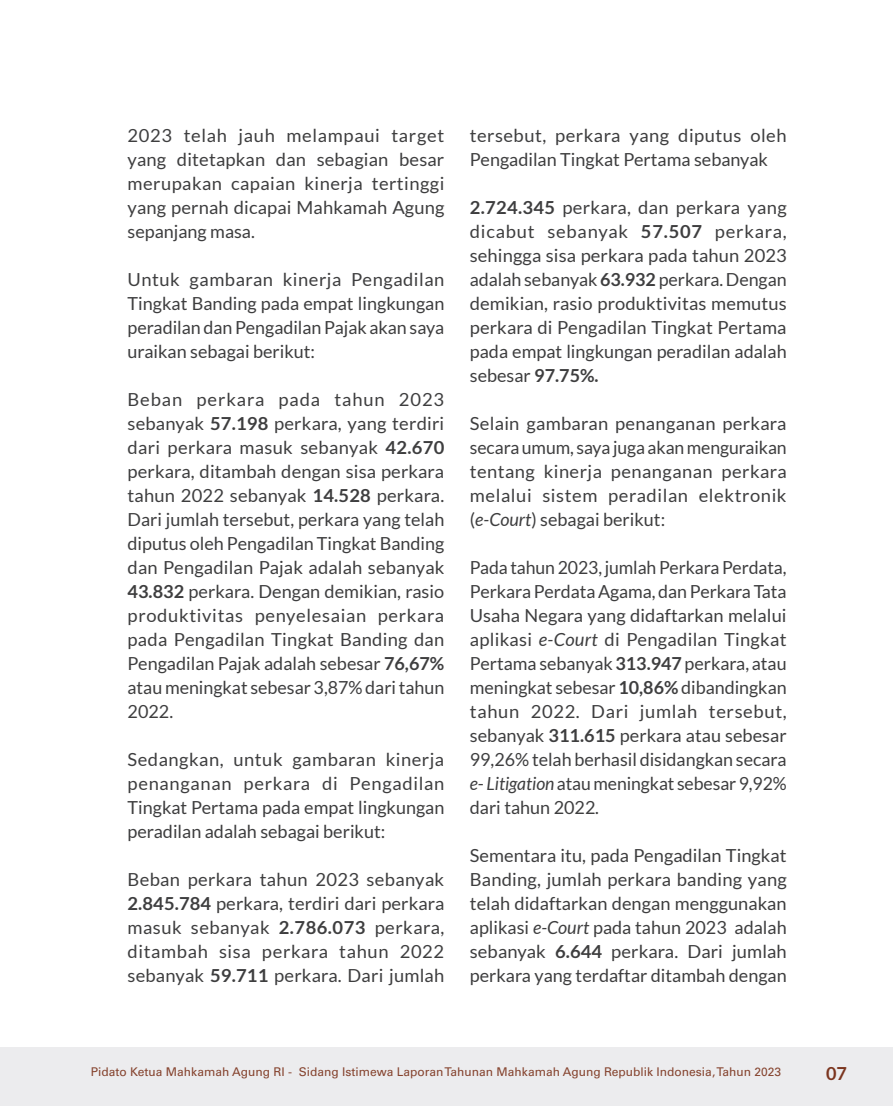
<style>
.page{position:relative;width:893px;height:1106px;background:#fff}
.page>*{position:absolute;margin:0;border:0;box-sizing:border-box;transform-origin:0 0}
.t1{font:18px/24px "Lato";color:#3e3e3f;text-align:justify}
.t2{font:700 18px "Lato";color:#7b351f}
.t3{font:12px "Univers LT Std";color:#85432e}
.s1{font-weight:700}
.s2{font-style:italic}
</style>
<div class="page">
<div style="left:0;top:1047px;width:893px;height:59px;background:#ececee"></div>
<p class="t1" style="left:128px;top:123px;width:318px">2023 telah jauh melampaui target yang ditetapkan dan sebagian besar merupakan capaian kinerja tertinggi yang pernah dicapai Mahkamah Agung sepanjang masa.</p>
<p class="t1" style="left:128px;top:267px;width:318px">Untuk gambaran kinerja Pengadilan Tingkat Banding pada empat lingkungan peradilan dan Pengadilan Pajak akan saya uraikan sebagai berikut:</p>
<p class="t1" style="left:128px;top:387px;width:318px">Beban perkara pada tahun 2023 sebanyak <span class="s1">57.198</span> perkara, yang terdiri dari perkara masuk sebanyak <span class="s1">42.670 </span>perkara, ditambah dengan sisa perkara tahun 2022 sebanyak <span class="s1">14.528</span> perkara.<br>Dari jumlah tersebut, perkara yang telah diputus oleh Pengadilan Tingkat Banding dan Pengadilan Pajak adalah sebanyak <span class="s1">43.832</span> perkara. Dengan demikian, rasio produktivitas penyelesaian perkara pada Pengadilan Tingkat Banding dan Pengadilan Pajak adalah sebesar <span class="s1">76,67% </span>atau meningkat sebesar 3,87% dari tahun 2022.</p>
<p class="t1" style="left:128px;top:747px;width:318px">Sedangkan, untuk gambaran kinerja penanganan perkara di Pengadilan Tingkat Pertama pada empat lingkungan peradilan adalah sebagai berikut:</p>
<p class="t1" style="left:128px;top:867px;width:318px">Beban perkara tahun 2023 sebanyak <span class="s1">2.845.784</span> perkara, terdiri dari perkara masuk sebanyak <span class="s1">2.786.073</span> perkara, ditambah sisa perkara tahun 2022 sebanyak <span class="s1">59.711</span> perkara. Dari jumlah</p>
<p class="t1" style="left:470px;top:123px;width:318px">tersebut, perkara yang diputus oleh<br>Pengadilan Tingkat Pertama sebanyak</p>
<p class="t1" style="left:470px;top:195px;width:318px"><span class="s1">2.724.345</span> perkara, dan perkara yang dicabut sebanyak <span class="s1">57.507</span> perkara, sehingga sisa perkara pada tahun 2023 adalah sebanyak <span class="s1">63.932</span> perkara. Dengan demikian, rasio produktivitas memutus perkara di Pengadilan Tingkat Pertama pada empat lingkungan peradilan adalah sebesar <span class="s1">97.75%.</span></p>
<p class="t1" style="left:470px;top:411px;width:318px">Selain gambaran penanganan perkara secara umum, saya juga akan menguraikan tentang kinerja penanganan perkara melalui sistem peradilan elektronik (<span class="s2">e-Court</span>) sebagai berikut:</p>
<p class="t1" style="left:470px;top:555px;width:318px">Pada tahun 2023, jumlah Perkara Perdata, Perkara Perdata Agama, dan Perkara Tata Usaha Negara yang didaftarkan melalui aplikasi <span class="s2">e-Court</span> di Pengadilan Tingkat Pertama sebanyak <span class="s1">313.947</span> perkara, atau meningkat sebesar <span class="s1">10,86%</span> dibandingkan tahun 2022. Dari jumlah tersebut, sebanyak <span class="s1">311.615</span> perkara atau sebesar 99,26% telah berhasil disidangkan secara <span class="s2">e</span>- <span class="s2">Litigation</span> atau meningkat sebesar 9,92% dari tahun 2022<span class="s2">.</span></p>
<p class="t1" style="left:470px;top:843px;width:318px">Sementara itu, pada Pengadilan Tingkat Banding, jumlah perkara banding yang telah didaftarkan dengan menggunakan aplikasi <span class="s2">e-Court</span> pada tahun 2023 adalah sebanyak <span class="s1">6.644</span> perkara. Dari jumlah perkara yang terdaftar ditambah dengan</p>
<p class="t3" style="left:91px;top:1064px;width:692px">Pidato Ketua Mahkamah Agung RI - Sidang Istimewa Laporan Tahunan Mahkamah Agung Republik Indonesia, Tahun 2023</p>
<p class="t2" style="left:826px;top:1062px;width:22px">07</p>
</div>
